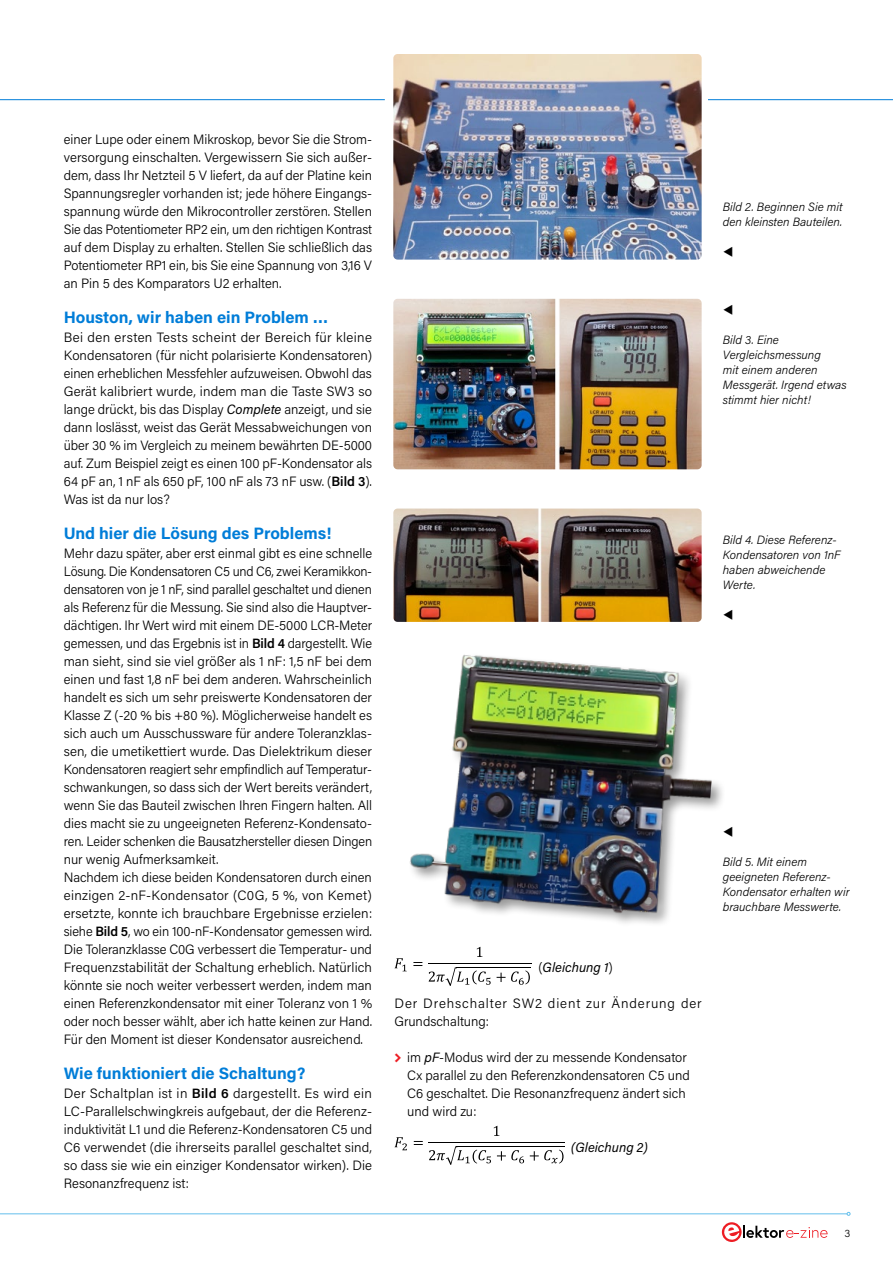
<style>
.page{position:relative;width:893px;height:1263px;background:#fff}
.page>*{position:absolute;margin:0;border:0;box-sizing:border-box;transform-origin:0 0}
.t1{font:700 16.5px "Acumin Pro";color:#007dd8}
.t2{font:300 13.5px/18px "Acumin Pro";color:#000;text-align:justify}
.t3{font:300 13.5px/18px "Acumin Pro";letter-spacing:.065em;color:#000}
.t4{font:italic 13.5px "Acumin Pro";color:#000}
.t5{font:italic 300 12px/15px "Acumin Pro";color:#000}
.t6{font:300 10.8px "Acumin Pro";color:#000}
.s1{font-weight:400;font-style:italic}
.s2{font-weight:600}
.s3{font-weight:300;font-style:normal}
.s4{font-family:"Productus";font-weight:600;font-size:18px;color:#ed1d24}
</style>
<div class="page">
<hr style="left:0;top:1213px;width:847px;height:1px;background:#63bfec">
<hr style="left:0;top:99px;width:893px;height:1px;background:#007dd8">
<img style="left:393px;top:299px;width:309px;height:170px">
<img style="left:393px;top:508px;width:309px;height:114px">
<img style="left:410px;top:655px;width:312px;height:269px">
<svg style="left:394px;top:958px;width:13px;height:13px"></svg>
<svg style="left:413px;top:962px;width:9px;height:4px"></svg>
<svg style="left:477px;top:947px;width:5px;height:10px"></svg>
<svg style="left:429px;top:967px;width:62px;height:19px"></svg>
<svg style="left:497px;top:970px;width:33px;height:15px"></svg>
<hr style="left:456px;top:967px;width:75px;height:1px;background:#000">
<hr style="left:428px;top:963px;width:103px;height:1px;background:#000">
<svg style="left:394px;top:1137px;width:13px;height:13px"></svg>
<svg style="left:414px;top:1141px;width:9px;height:4px"></svg>
<svg style="left:494px;top:1126px;width:5px;height:10px"></svg>
<svg style="left:429px;top:1146px;width:62px;height:19px"></svg>
<svg style="left:497px;top:1150px;width:27px;height:13px"></svg>
<svg style="left:530px;top:1150px;width:33px;height:13px"></svg>
<hr style="left:457px;top:1146px;width:108px;height:1px;background:#000">
<hr style="left:428px;top:1142px;width:137px;height:1px;background:#000">
<div style="left:385px;top:87px;width:323px;height:22px;background:#fff;border-radius:4px"></div>
<img style="left:393px;top:54px;width:309px;height:206px">
<svg style="left:722px;top:1222px;width:20px;height:20px"></svg>
<svg style="left:723px;top:1224px;width:105px;height:16px"></svg>
<p class="t2" style="left:64px;top:130px;width:310px">einer Lupe oder einem Mikroskop, bevor Sie die Strom&shy;versorgung einschalten. Vergewissern Sie sich außer&shy;dem, dass Ihr Netzteil 5 V liefert, da auf der Platine kein Spannungsregler vorhanden ist; jede höhere Eingangs&shy;spannung würde den Mikrocontroller zerstören. Stellen Sie das Potentiometer RP2 ein, um den richtigen Kontrast auf dem Display zu erhalten. Stellen Sie schließlich das Potentiometer RP1 ein, bis Sie eine Spannung von 3,16 V an Pin 5 des Komparators U2 erhalten.</p>
<p class="t1" style="left:64px;top:305px;width:266px">Houston, wir haben ein Problem …</p>
<p class="t2" style="left:64px;top:328px;width:310px">Bei den ersten Tests scheint der Bereich für kleine Kondensatoren (für nicht polarisierte Kondensatoren) einen erheblichen Messfehler aufzuweisen. Obwohl das Gerät kalibriert wurde, indem man die Taste SW3 so lange drückt, bis das Display <span class="s1">Complete</span> anzeigt, und sie dann loslässt, weist das Gerät Messabweichungen von über 30 % im Vergleich zu meinem bewährten DE-5000 auf. Zum Beispiel zeigt es einen 100 pF-Kondensator als 64 pF an, 1 nF als 650 pF, 100 nF als 73 nF usw. (<span class="s2">Bild 3</span>).<br>Was ist da nur los?</p>
<p class="t1" style="left:64px;top:521px;width:269px">Und hier die Lösung des Problems!</p>
<p class="t2" style="left:64px;top:544px;width:310px;text-align:left">Mehr dazu später, aber erst einmal gibt es eine schnelle Lösung. Die Kondensatoren C5 und C6, zwei Keramikkon&shy;densatoren von je 1 nF, sind parallel geschaltet und dienen als Referenz für die Messung. Sie sind also die Hauptver&shy;dächtigen. Ihr Wert wird mit einem DE-5000 LCR-Meter gemessen, und das Ergebnis ist in <span class="s2">Bild 4</span> dargestellt. Wie man sieht, sind sie viel größer als 1 nF: 1,5 nF bei dem einen und fast 1,8 nF bei dem anderen. Wahrscheinlich handelt es sich um sehr preiswerte Kondensatoren der Klasse Z (-20 % bis +80 %). Möglicherweise handelt es sich auch um Ausschussware für andere Toleranzklas&shy;sen, die umetikettiert wurde. Das Dielektrikum dieser Kondensatoren reagiert sehr empfindlich auf Temperatur&shy;schwankungen, so dass sich der Wert bereits verändert, wenn Sie das Bauteil zwischen Ihren Fingern halten. All dies macht sie zu ungeeigneten Referenz-Kondensato&shy;ren. Leider schenken die Bausatzhersteller diesen Dingen nur wenig Aufmerksamkeit.<br>Nachdem ich diese beiden Kondensatoren durch einen einzigen 2-nF-Kondensator (C0G, 5 %, von Kemet) ersetzte, konnte ich brauchbare Ergebnisse erzielen: siehe <span class="s2">Bild 5</span>, wo ein 100-nF-Kondensator gemessen wird.<br>Die Toleranzklasse C0G verbessert die Temperatur- und Frequenzstabilität der Schaltung erheblich. Natürlich könnte sie noch weiter verbessert werden, indem man einen Referenzkondensator mit einer Toleranz von 1 % oder noch besser wählt, aber ich hatte keinen zur Hand.<br>Für den Moment ist dieser Kondensator ausreichend.</p>
<p class="t1" style="left:64px;top:1061px;width:243px">Wie funktioniert die Schaltung?</p>
<p class="t2" style="left:64px;top:1084px;width:310px">Der Schaltplan ist in <span class="s2">Bild 6</span> dargestellt. Es wird ein LC-Parallelschwingkreis aufgebaut, der die Referenz&shy;induktivität L1 und die Referenz-Kondensatoren C5 und C6 verwendet (die ihrerseits parallel geschaltet sind, so dass sie wie ein einziger Kondensator wirken). Die Resonanzfrequenz ist:</p>
<p class="t5" style="left:723px;top:199px;width:121px">Bild 2. Beginnen Sie mit den kleinsten Bauteilen.</p>
<p class="t5" style="left:723px;top:332px;width:125px">Bild 3. Eine<br>Vergleichsmessung<br>mit einem anderen<br>Messgerät. Irgend etwas stimmt hier nicht!</p>
<p class="t5" style="left:723px;top:532px;width:119px">Bild 4. Diese Referenz-<br>Kondensatoren von 1nF haben abweichende<br>Werte.</p>
<p class="t4" style="left:538px;top:958px;width:76px"><span class="s3">(</span>Gleichung 1<span class="s3">)</span></p>
<p class="t3" style="left:394px;top:994px;width:309px">Der Drehschalter SW2 dient zur Änderung der<br>Grundschaltung:</p>
<p class="t2" style="left:407px;top:1048px;width:284px;text-align:left;text-indent:-13px"><span class="s4">&gt;</span> im <span class="s1">pF</span>-Modus wird der zu messende Kondensator Cx parallel zu den Referenzkondensatoren C5 und C6 geschaltet. Die Resonanzfrequenz ändert sich und wird zu:</p>
<p class="t4" style="left:571px;top:1138px;width:78px">(Gleichung 2)</p>
<p class="t5" style="left:723px;top:853px;width:128px">Bild 5. Mit einem geeigneten Referenz-<br>Kondensator erhalten wir brauchbare Messwerte.</p>
<p class="t6" style="left:844px;top:1226px;width:7px">3</p>
</div>
